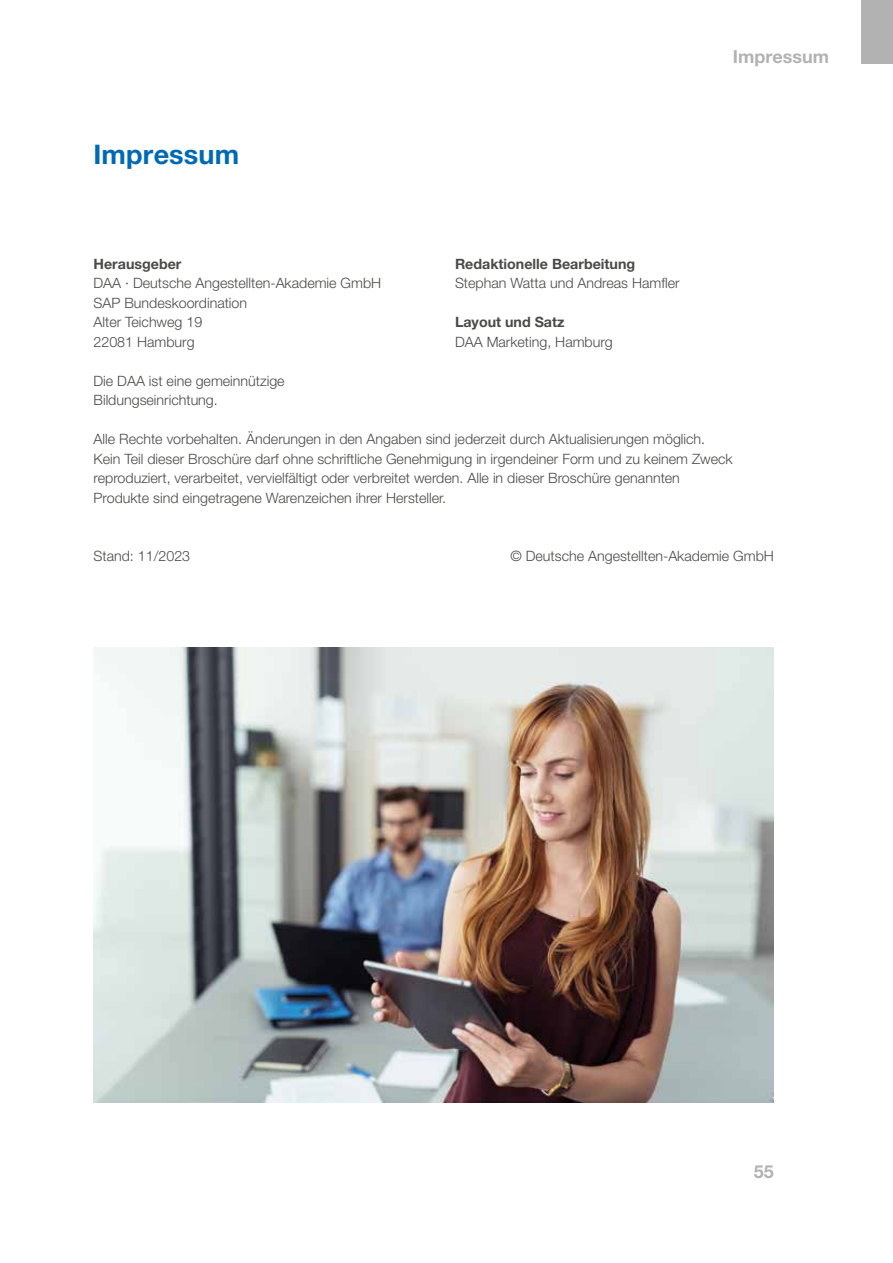
<style>
.page{position:relative;width:893px;height:1263px;background:#fff}
.page>*{position:absolute;margin:0;border:0;box-sizing:border-box;transform-origin:0 0}
.t1{font:700 27px "Helvetica Neue LT Pro";letter-spacing:.005em;color:#0069b4}
.t2{font:700 18px "Helvetica Neue LT Pro";color:#b3b2b2}
.t3{font:300 14.25px/19.5px "Helvetica Neue LT Pro";color:#4a4a49}
.t4{font:700 14.25px "Helvetica Neue LT Pro";color:#4a4a49}
</style>
<div class="page">
<div style="left:861px;top:0;width:32px;height:64px;background:#b3b2b2"></div>
<img style="left:94px;top:647px;width:680px;height:455px">
<h1 class="t1" style="left:94px;top:138px;width:147px">Impressum</h1>
<p class="t4" style="left:94px;top:255px;width:89px">Herausgeber</p>
<p class="t3" style="left:94px;top:273px;width:289px">DAA · Deutsche Angestellten-Akademie GmbH<br>SAP Bundeskoordination<br>Alter Teichweg 19<br>22081 Hamburg</p>
<p class="t3" style="left:94px;top:370px;width:193px">Die DAA ist eine gemeinnützige<br>Bildungseinrichtung.</p>
<p class="t2" style="left:733px;top:45px;width:98px">Impressum</p>
<p class="t4" style="left:455px;top:255px;width:182px">Redaktionelle Bearbeitung</p>
<p class="t3" style="left:455px;top:273px;width:226px">Stephan Watta und Andreas Hamfler</p>
<p class="t4" style="left:455px;top:313px;width:111px">Layout und Satz</p>
<p class="t3" style="left:455px;top:331px;width:159px">DAA Marketing, Hamburg</p>
<p class="t3" style="left:94px;top:429px;width:641px">Alle Rechte vorbehalten. Änderungen in den Angaben sind jederzeit durch Aktualisierungen möglich.<br>Kein Teil dieser Broschüre darf ohne schriftliche Genehmigung in irgendeiner Form und zu keinem Zweck reproduziert, verarbeitet, vervielfältigt oder verbreitet werden. Alle in dieser Broschüre genannten Produkte sind eingetragene Warenzeichen ihrer Hersteller.</p>
<p class="t3" style="left:94px;top:546px;width:98px">Stand: 11/2023</p>
<p class="t3" style="left:510px;top:546px;width:265px">© Deutsche Angestellten-Akademie GmbH</p>
<p class="t2" style="left:754px;top:1160px;width:22px">55</p>
</div>
